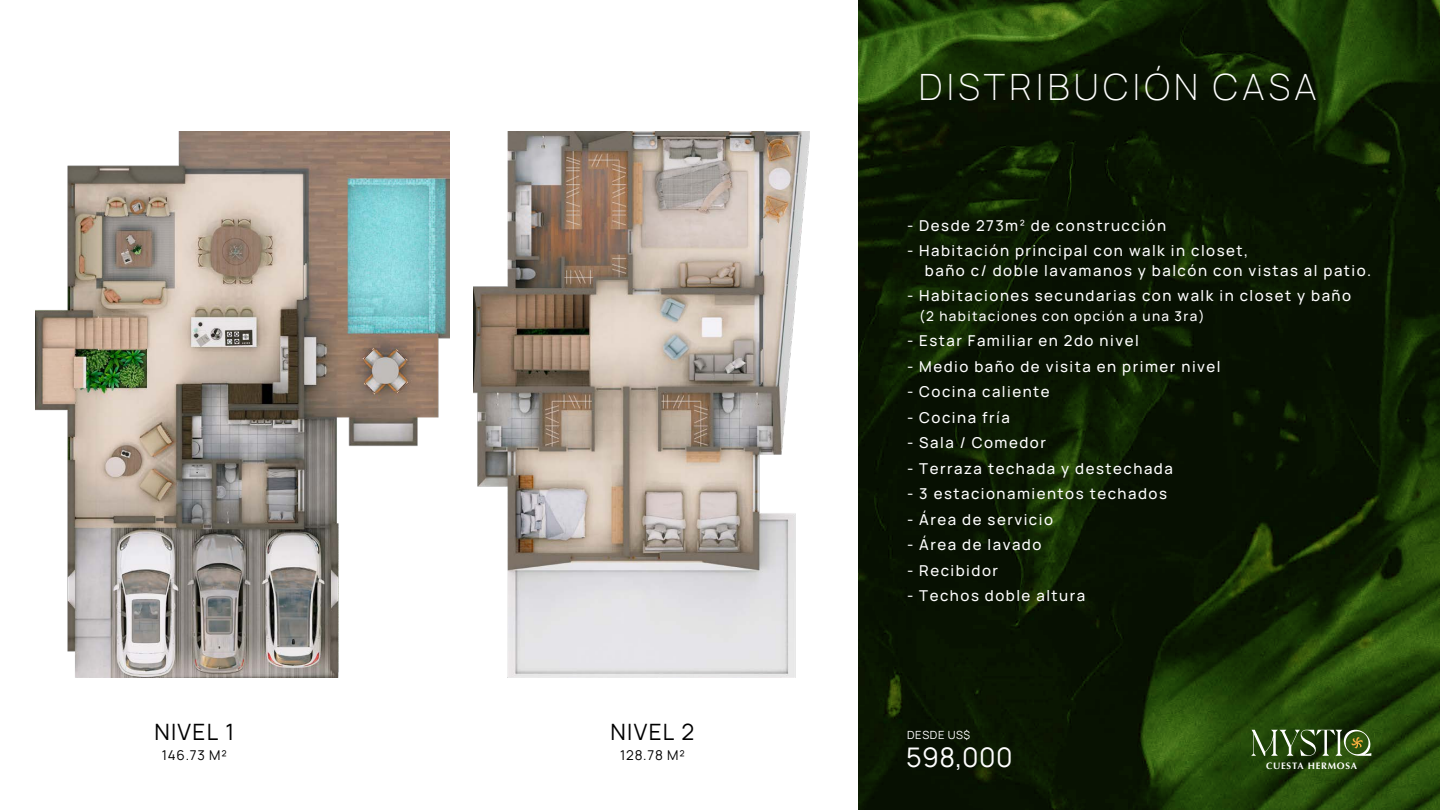
<style>
.page{position:relative;width:1440px;height:810px;background:#fff}
.page>*{position:absolute;margin:0;border:0;box-sizing:border-box;transform-origin:0 0}
.t1{font:200 36.22px "Manrope";letter-spacing:.12em;color:#fff}
.t2{font:27px "Manrope";letter-spacing:.02em;color:#fff}
.t3{font:22.5px "Manrope";letter-spacing:.06em;color:#000}
.t4{font:500 15px/19.5px "Manrope";letter-spacing:.1em;color:#fff}
.t5{font:500 13.5px "Manrope";letter-spacing:.1em;color:#fff}
.t6{font:13.5px "Manrope";letter-spacing:.06em;color:#000}
.t7{font:11.25px "Manrope";letter-spacing:.06em;color:#fff}
.t8{font:700 9.38px "Optima";letter-spacing:.08em;color:#fff}
.s1{font-size:12.75px}
</style>
<div class="page">
<svg style="left:859px;top:0;width:581px;height:810px;background:#0f2004"></svg>
<img style="left:36px;top:132px;width:414px;height:545px">
<svg style="left:1251px;top:728px;width:121px;height:28px;background:#50693a"></svg>
<img style="left:473px;top:132px;width:336px;height:545px">
<h3 class="t3" style="left:154px;top:716px;width:81px">NIVEL 1</h3>
<p class="t6" style="left:162px;top:746px;width:67px">146.73 M²</p>
<h3 class="t3" style="left:611px;top:716px;width:85px">NIVEL 2</h3>
<p class="t6" style="left:620px;top:746px;width:66px">128.78 M²</p>
<h1 class="t1" style="left:919px;top:62px;width:399px">DISTRIBUCIÓN CASA</h1>
<p class="t4" style="left:907px;top:215px;width:261px">- Desde 273m<span class="s1">²</span> de construcción</p>
<p class="t4" style="left:925px;top:241px;width:448px;text-indent:-18px">- Habitación principal con walk in closet,<br>baño c/ doble lavamanos y balcón con vistas al patio.</p>
<p class="t4" style="left:907px;top:286px;width:446px">- Habitaciones secundarias con walk in closet y baño</p>
<p class="t5" style="left:919px;top:306px;width:287px">(2 habitaciones con opción a una 3ra)</p>
<p class="t4" style="left:907px;top:331px;width:233px">- Estar Familiar en 2do nivel</p>
<p class="t4" style="left:907px;top:356px;width:315px">- Medio baño de visita en primer nivel</p>
<p class="t4" style="left:907px;top:382px;width:144px">- Cocina caliente</p>
<p class="t4" style="left:907px;top:407px;width:104px">- Cocina fría</p>
<p class="t4" style="left:907px;top:433px;width:140px">- Sala / Comedor</p>
<p class="t4" style="left:907px;top:458px;width:267px">- Terraza techada y destechada</p>
<p class="t4" style="left:907px;top:484px;width:261px">- 3 estacionamientos techados</p>
<p class="t4" style="left:907px;top:509px;width:148px">- Área de servicio</p>
<p class="t4" style="left:907px;top:535px;width:136px">- Área de lavado</p>
<p class="t4" style="left:907px;top:560px;width:93px">- Recibidor</p>
<p class="t4" style="left:907px;top:586px;width:180px">- Techos doble altura</p>
<p class="t7" style="left:907px;top:727px;width:64px">DESDE US$</p>
<h2 class="t2" style="left:906px;top:738px;width:108px">598,000</h2>
<p class="t8" style="left:1266px;top:760px;width:93px">CUESTA HERMOSA</p>
</div>
